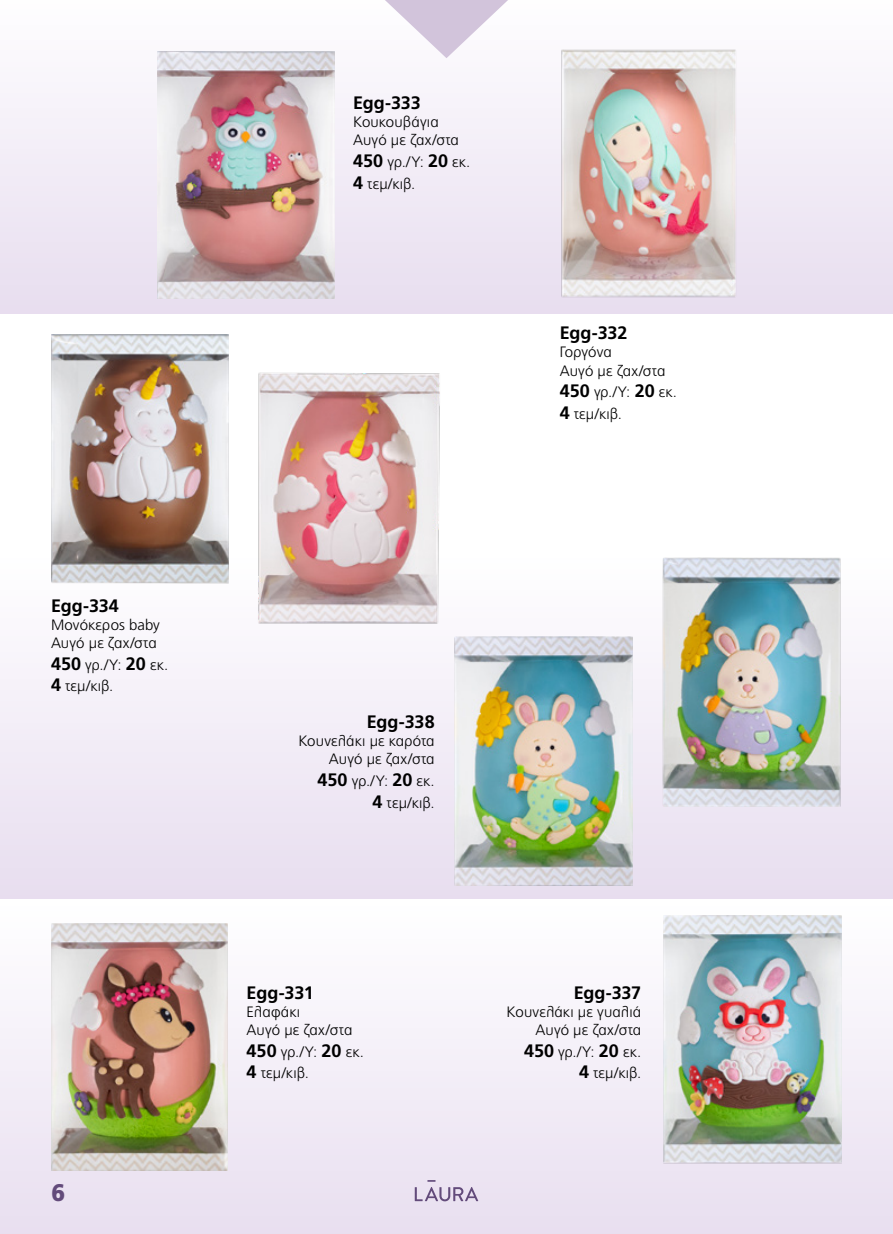
<style>
.page{position:relative;width:893px;height:1234px;background:#fff}
.page>*{position:absolute;margin:0;border:0;box-sizing:border-box;transform-origin:0 0}
.t1{font:900 24px "PF Catalog";color:#634b7b}
.t2{font:700 18px "PF Catalog";letter-spacing:-.01em;color:#000}
.t3{font:300 15px/18px "PF Catalog";letter-spacing:.01em;color:#000}
.s1{font-weight:700;font-size:18px}
</style>
<div class="page">
<div style="left:0;top:0;width:893px;height:313px;background:linear-gradient(to bottom,#fefeff,#e7ddef)"></div>
<div style="left:0;top:898px;width:893px;height:335px;background:linear-gradient(to bottom,#fff,#e8def0)"></div>
<div style="left:0;top:550px;width:893px;height:348px;background:linear-gradient(to bottom,#fff,#e7ddef)"></div>
<svg style="left:415px;top:1179px;width:63px;height:21px"></svg>
<svg style="left:371px;top:0;width:151px;height:58px"></svg>
<img style="left:157px;top:51px;width:178px;height:247px">
<img style="left:255px;top:372px;width:187px;height:254px">
<img style="left:560px;top:49px;width:178px;height:249px">
<img style="left:51px;top:923px;width:177px;height:246px">
<img style="left:664px;top:914px;width:178px;height:255px">
<img style="left:455px;top:636px;width:178px;height:248px">
<img style="left:661px;top:556px;width:181px;height:250px">
<img style="left:51px;top:335px;width:177px;height:249px">
<p class="t2" style="left:51px;top:595px;width:69px">Egg-334</p>
<p class="t3" style="left:51px;top:616px;width:110px">Μονόκερος baby<br>Αυγό με ζαχ/στα</p>
<p class="t3" style="left:51px;top:654px;width:119px;line-height:21.6px"><span class="s1">450</span> γρ./Υ: <span class="s1">20</span> εκ.<br><span class="s1">4</span> τεμ/κιβ.</p>
<h1 class="t1" style="left:51px;top:1178px;width:16px">6</h1>
<p class="t2" style="left:353px;top:92px;width:69px">Egg-333</p>
<p class="t3" style="left:353px;top:113px;width:107px">Κουκουβάγια<br>Αυγό με ζαχ/στα</p>
<p class="t3" style="left:353px;top:151px;width:119px;line-height:21.6px"><span class="s1">450</span> γρ./Υ: <span class="s1">20</span> εκ.<br><span class="s1">4</span> τεμ/κιβ.</p>
<p class="t2" style="left:560px;top:322px;width:69px">Egg-332</p>
<p class="t3" style="left:560px;top:343px;width:107px">Γοργόνα<br>Αυγό με ζαχ/στα</p>
<p class="t3" style="left:560px;top:381px;width:119px;line-height:21.6px"><span class="s1">450</span> γρ./Υ: <span class="s1">20</span> εκ.<br><span class="s1">4</span> τεμ/κιβ.</p>
<p class="t2" style="left:367px;top:711px;width:69px">Egg-338</p>
<p class="t3" style="left:298px;top:732px;width:138px;text-align:right">Κουνελάκι με καρότα<br>Αυγό με ζαχ/στα</p>
<p class="t3" style="left:317px;top:770px;width:119px;line-height:21.6px;text-align:right"><span class="s1">450</span> γρ./Υ: <span class="s1">20</span> εκ.<br><span class="s1">4</span> τεμ/κιβ.</p>
<p class="t2" style="left:247px;top:982px;width:69px">Egg-331</p>
<p class="t3" style="left:247px;top:1002px;width:107px">Ελαφάκι<br>Αυγό με ζαχ/στα</p>
<p class="t3" style="left:247px;top:1040px;width:119px;line-height:21.6px"><span class="s1">450</span> γρ./Υ: <span class="s1">20</span> εκ.<br><span class="s1">4</span> τεμ/κιβ.</p>
<p class="t2" style="left:574px;top:982px;width:69px">Egg-337</p>
<p class="t3" style="left:507px;top:1002px;width:136px;text-align:right">Κουνελάκι με γυαλιά<br>Αυγό με ζαχ/στα</p>
<p class="t3" style="left:524px;top:1040px;width:119px;line-height:21.6px;text-align:right"><span class="s1">450</span> γρ./Υ: <span class="s1">20</span> εκ.<br><span class="s1">4</span> τεμ/κιβ.</p>
</div>
